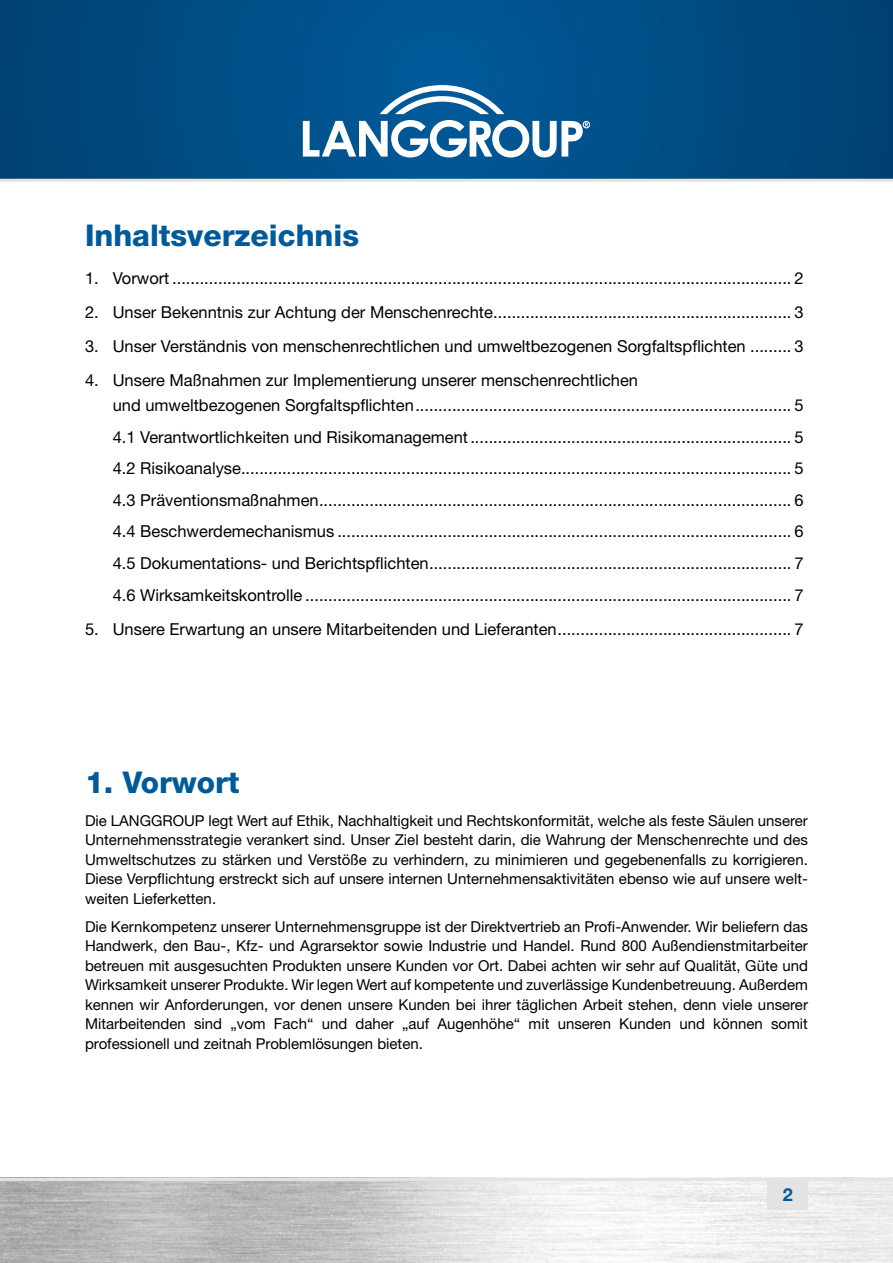
<style>
.page{position:relative;width:893px;height:1263px;background:#fff}
.page>*{position:absolute;margin:0;border:0;box-sizing:border-box;transform-origin:0 0}
.t1{font:800 30px "Helvetica Neue LT Pro";color:#005a9a}
.t2{font:700 18px "Helvetica Neue LT Pro";color:#005a9a}
.t3{font:16.5px/31.5px "Helvetica Neue LT Pro";color:#000}
.t4{font:15px/19.5px "Helvetica Neue LT Pro";color:#000;text-align:justify}
</style>
<div class="page">
<img style="left:0;top:1181px;width:893px;height:82px">
<svg style="left:0;top:0;width:892px;height:179px"></svg>
<hr style="left:892px;top:0;width:1px;height:179px;background:#004070">
<svg style="left:380px;top:85px;width:124px;height:29px"></svg>
<svg style="left:303px;top:120px;width:287px;height:37px"></svg>
<hr style="left:0;top:179px;width:893px;height:3px;background:#e3e3e3">
<hr style="left:0;top:1178px;width:893px;height:3px;background:#e3e3e3">
<div style="left:767px;top:1178px;width:41px;height:32px;background:#e3e3e3"></div>
<h1 class="t1" style="left:85px;top:217px;width:275px">Inhaltsverzeichnis</h1>
<p class="t3" style="left:85px;top:262px;width:720px">1. Vorwort ....................................................................................................................................... 2</p>
<p class="t3" style="left:85px;top:296px;width:720px">2. Unser Bekenntnis zur Achtung der Menschenrechte................................................................. 3</p>
<p class="t3" style="left:85px;top:330px;width:720px">3. Unser Verständnis von menschenrechtlichen und umweltbezogenen Sorgfaltspflichten ......... 3</p>
<p class="t3" style="left:113px;top:367px;width:692px;line-height:25.5px;text-indent:-28px">4. Unsere Maßnahmen zur Implementierung unserer menschenrechtlichen<br>und umweltbezogenen Sorgfaltspflichten.................................................................................. 5</p>
<p class="t3" style="left:113px;top:421px;width:692px;text-align:justify">4.1 Verantwortlichkeiten und Risikomanagement...................................................................... 5<br>4.2 Risikoanalyse........................................................................................................................ 5<br>4.3 Präventionsmaßnahmen....................................................................................................... 6<br>4.4 Beschwerdemechanismus ................................................................................................... 6<br>4.5 Dokumentations- und Berichtspflichten............................................................................... 7<br>4.6 Wirksamkeitskontrolle .......................................................................................................... 7</p>
<p class="t3" style="left:85px;top:612px;width:720px">5. Unsere Erwartung an unsere Mitarbeitenden und Lieferanten................................................... 7</p>
<h1 class="t1" style="left:85px;top:765px;width:156px">1. Vorwort</h1>
<p class="t4" style="left:85px;top:810px;width:724px">Die LANGGROUP legt Wert auf Ethik, Nachhaltigkeit und Rechtskonformität, welche als feste Säulen unserer Unternehmensstrategie verankert sind. Unser Ziel besteht darin, die Wahrung der Menschenrechte und des Umweltschutzes zu stärken und Verstöße zu verhindern, zu minimieren und gegebenenfalls zu korrigieren.<br>Diese Verpflichtung erstreckt sich auf unsere internen Unternehmensaktivitäten ebenso wie auf unsere welt&shy;weiten Lieferketten.</p>
<p class="t4" style="left:85px;top:916px;width:724px">Die Kernkompetenz unserer Unternehmensgruppe ist der Direktvertrieb an Profi-Anwender. Wir beliefern das Handwerk, den Bau-, Kfz- und Agrarsektor sowie Industrie und Handel. Rund 800 Außendienstmitarbeiter betreuen mit ausgesuchten Produkten unsere Kunden vor Ort. Dabei achten wir sehr auf Qualität, Güte und Wirksamkeit unserer Produkte. Wir legen Wert auf kompetente und zuverlässige Kundenbetreuung. Außerdem kennen wir Anforderungen, vor denen unsere Kunden bei ihrer täglichen Arbeit stehen, denn viele unserer Mitarbeitenden sind „vom Fach“ und daher „auf Augenhöhe“ mit unseren Kunden und können somit professionell und zeitnah Problemlösungen bieten.</p>
<p class="t2" style="left:783px;top:1184px;width:12px">2</p>
</div>
